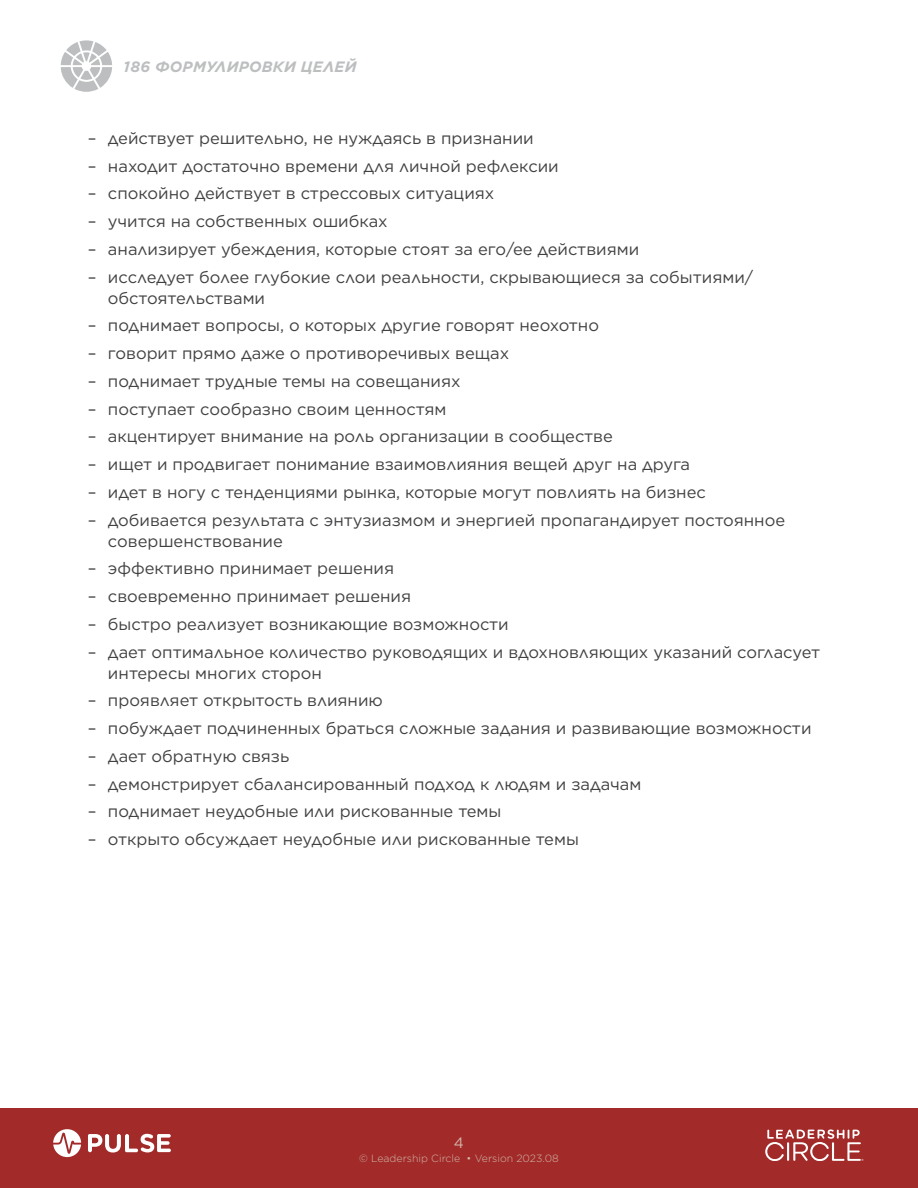
<style>
.page{position:relative;width:918px;height:1188px;background:#fff}
.page>*{position:absolute;margin:0;border:0;box-sizing:border-box;transform-origin:0 0}
.t1{font:16.5px/21px "Gotham";color:#414042}
.t2{font:italic 700 15px "Gotham";letter-spacing:.015em;color:#bcbec0}
.t3{font:15px "Gotham";color:#d0b5a8}
.t4{font:300 10.5px "Gotham";color:#d0b5a8}
</style>
<div class="page">
<svg style="left:61px;top:40px;width:51px;height:52px"></svg>
<div style="left:0;top:1108px;width:918px;height:80px;background:#a22b2a"></div>
<svg style="left:765px;top:1129px;width:98px;height:32px"></svg>
<svg style="left:88px;top:1134px;width:83px;height:19px"></svg>
<svg style="left:53px;top:1129px;width:28px;height:28px"></svg>
<p class="t2" style="left:124px;top:57px;width:234px">186 ФОРМУЛИРОВКИ ЦЕЛЕЙ</p>
<p class="t1" style="left:88px;top:127px;width:448px">– действует решительно, не нуждаясь в признании</p>
<p class="t1" style="left:88px;top:155px;width:473px">– находит достаточно времени для личной рефлексии</p>
<p class="t1" style="left:88px;top:183px;width:408px">– спокойно действует в стрессовых ситуациях</p>
<p class="t1" style="left:88px;top:210px;width:301px">– учится на собственных ошибках</p>
<p class="t1" style="left:88px;top:238px;width:553px">– анализирует убеждения, которые стоят за его/ее действиями</p>
<p class="t1" style="left:108px;top:266px;width:647px;text-indent:-20px">– исследует более глубокие слои реальности, скрывающиеся за событиями/ обстоятельствами</p>
<p class="t1" style="left:88px;top:315px;width:513px">– поднимает вопросы, о которых другие говорят неохотно</p>
<p class="t1" style="left:88px;top:342px;width:423px">– говорит прямо даже о противоречивых вещах</p>
<p class="t1" style="left:88px;top:370px;width:374px">– поднимает трудные темы на совещаниях</p>
<p class="t1" style="left:88px;top:398px;width:360px">– поступает сообразно своим ценностям</p>
<p class="t1" style="left:88px;top:426px;width:527px">– акцентирует внимание на роль организации в сообществе</p>
<p class="t1" style="left:88px;top:453px;width:604px">– ищет и продвигает понимание взаимовлияния вещей друг на друга</p>
<p class="t1" style="left:88px;top:481px;width:620px">– идет в ногу с тенденциями рынка, которые могут повлиять на бизнес</p>
<p class="t1" style="left:108px;top:509px;width:679px;text-indent:-20px">– добивается результата с энтузиазмом и энергией пропагандирует постоянное совершенствование</p>
<p class="t1" style="left:88px;top:558px;width:308px">– эффективно принимает решения</p>
<p class="t1" style="left:88px;top:585px;width:325px">– своевременно принимает решения</p>
<p class="t1" style="left:88px;top:613px;width:423px">– быстро реализует возникающие возможности</p>
<p class="t1" style="left:108px;top:641px;width:714px;text-indent:-20px">– дает оптимальное количество руководящих и вдохновляющих указаний согласует интересы многих сторон</p>
<p class="t1" style="left:88px;top:690px;width:297px">– проявляет открытость влиянию</p>
<p class="t1" style="left:88px;top:717px;width:725px">– побуждает подчиненных браться сложные задания и развивающие возможности</p>
<p class="t1" style="left:88px;top:745px;width:203px">– дает обратную связь</p>
<p class="t1" style="left:88px;top:773px;width:555px">– демонстрирует сбалансированный подход к людям и задачам</p>
<p class="t1" style="left:88px;top:801px;width:415px">– поднимает неудобные или рискованные темы</p>
<p class="t1" style="left:88px;top:828px;width:493px">– открыто обсуждает неудобные или рискованные темы</p>
<p class="t3" style="left:454px;top:1133px;width:12px">4</p>
<p class="t4" style="left:359px;top:1152px;width:201px">© Leadership Circle • Version 2023.08</p>
</div>
